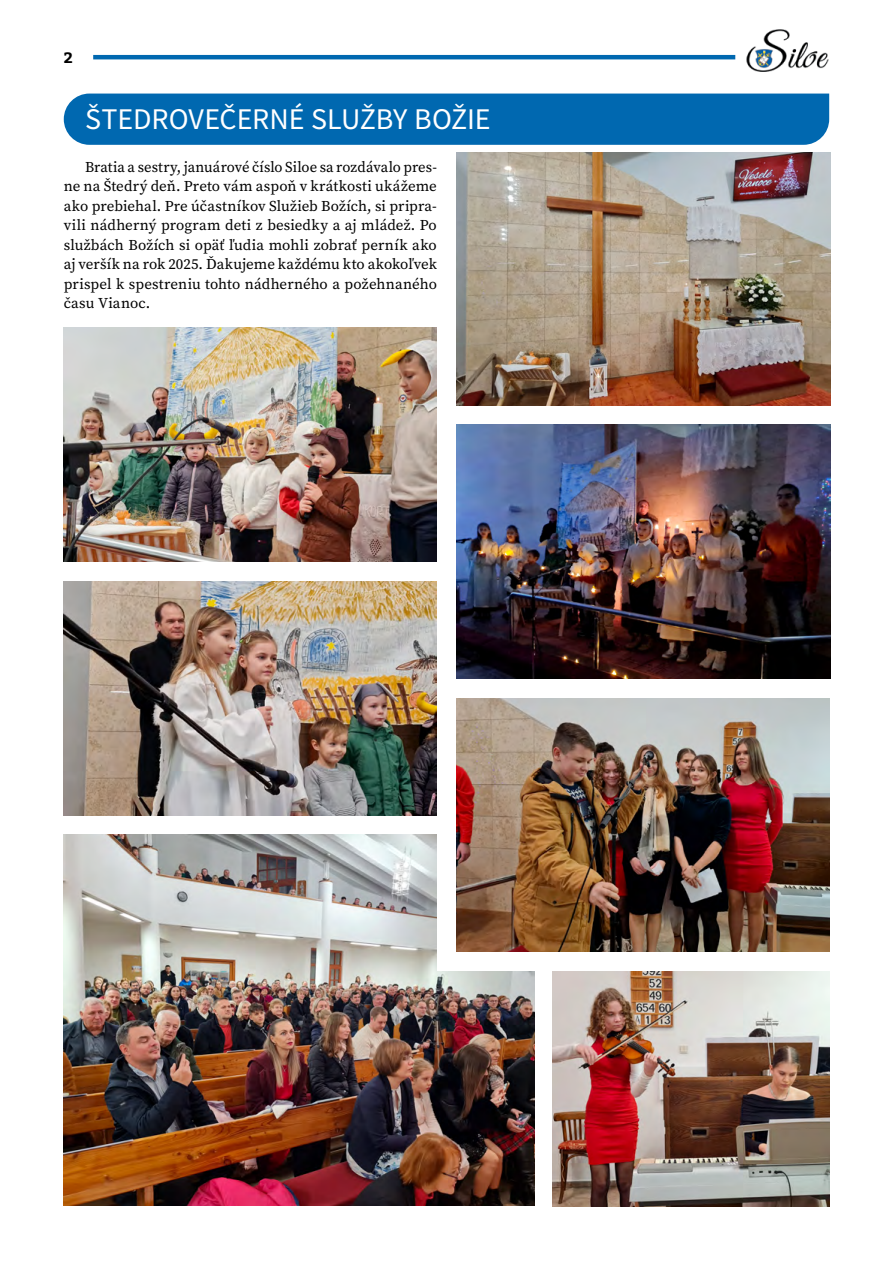
<style>
.page{position:relative;width:893px;height:1263px;background:#fff}
.page>*{position:absolute;margin:0;border:0;box-sizing:border-box;transform-origin:0 0}
.t1{font:30px "Source Sans Pro";letter-spacing:-.005em;color:#fff}
.t2{font:15px/19.5px "Source Serif Pro";letter-spacing:.005em;color:#000;text-align:justify}
.t3{font:700 15px "Bitter";color:#000}
</style>
<div class="page">
<hr style="left:93px;top:55px;width:642px;height:4px;background:#0068b0">
<img style="left:747px;top:29px;width:82px;height:43px">
<img style="left:64px;top:835px;width:471px;height:370px">
<div style="left:437px;top:830px;width:160px;height:141px;background:#fff"></div>
<div style="left:64px;top:94px;width:765px;height:51px;background:#0068b0"></div>
<img style="left:64px;top:328px;width:373px;height:234px">
<img style="left:64px;top:581px;width:373px;height:234px">
<img style="left:456px;top:698px;width:373px;height:254px">
<img style="left:553px;top:971px;width:276px;height:236px">
<img style="left:456px;top:424px;width:374px;height:255px">
<img style="left:456px;top:152px;width:374px;height:254px">
<p class="t3" style="left:64px;top:46px;width:11px">2</p>
<h1 class="t1" style="left:85px;top:100px;width:407px">ŠTEDROVEČERNÉ SLUŽBY BOŽIE</h1>
<p class="t2" style="left:64px;top:157px;width:375px;text-indent:21px">Bratia a sestry, januárové číslo Siloe sa rozdávalo pres&shy;ne na Štedrý deň. Preto vám aspoň v krátkosti ukážeme ako prebiehal. Pre účastníkov Služieb Božích, si pripra&shy;vili nádherný program deti z besiedky a aj mládež. Po službách Božích si opäť ľudia mohli zobrať perník ako aj veršík na rok 2025. Ďakujeme každému kto akokoľvek prispel k spestreniu tohto nádherného a požehnaného času Vianoc.</p>
</div>
